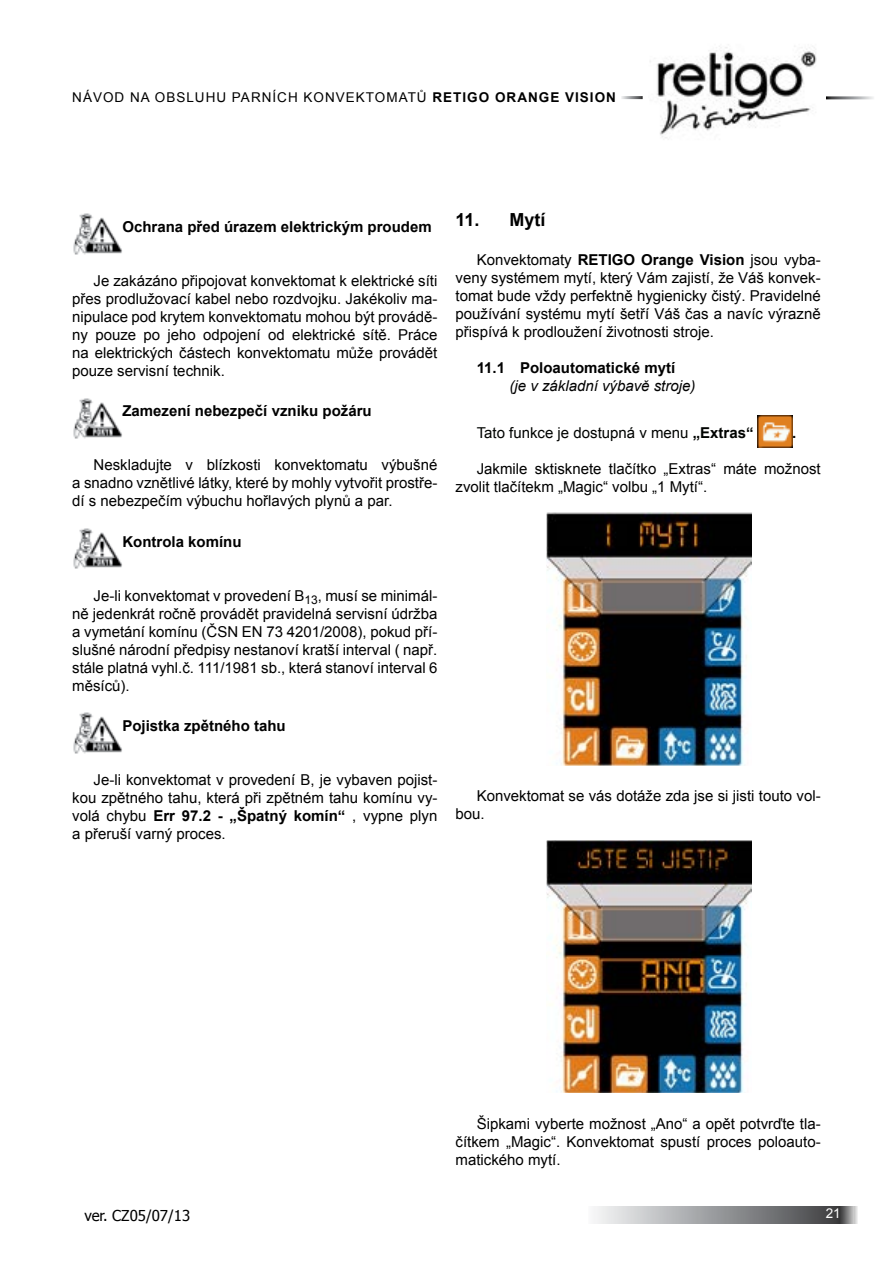
<style>
.page{position:relative;width:893px;height:1263px;background:#fff}
.page>*{position:absolute;margin:0;border:0;box-sizing:border-box;transform-origin:0 0}
.t1{font:700 18px "Arial";color:#000}
.t2{font:15px/18px "Arial";color:#000;text-align:justify}
.t3{font:700 15px "Arial";color:#000}
.t4{font:15px "Arial";color:#000300}
.t5{font:italic 15px "Arial";color:#000}
.t6{font:15px "Tahoma";color:#000}
.t7{font:700 15px "Arial";color:#000300}
.t8{font:13.5px "Arial";letter-spacing:.075em;color:#000}
.t9{font:13.5px "Arial";color:#fff}
.s1{font-weight:700}
</style>
<div class="page">
<img style="left:650px;top:46px;width:167px;height:92px">
<svg style="left:594px;top:1207px;width:264px;height:16px;background:#97999b"></svg>
<img style="left:73px;top:213px;width:49px;height:42px">
<img style="left:73px;top:398px;width:49px;height:41px">
<img style="left:73px;top:528px;width:49px;height:41px">
<img style="left:73px;top:712px;width:49px;height:42px">
<img style="left:758px;top:416px;width:34px;height:31px">
<img style="left:546px;top:513px;width:205px;height:252px">
<img style="left:546px;top:840px;width:205px;height:252px">
<p class="t8" style="left:72px;top:88px;width:545px">NÁVOD NA OBSLUHU PARNÍCH KONVEKTOMATŮ <span class="s1">RETIGO ORANGE VISION</span></p>
<p class="t3" style="left:122px;top:217px;width:311px">Ochrana před úrazem elektrickým proudem</p>
<p class="t2" style="left:72px;top:272px;width:367px;text-indent:21px">Je zakázáno připojovat konvektomat k elektrické síti přes prodlužovací kabel nebo rozdvojku. Jakékoliv ma&shy;nipulace pod krytem konvektomatu mohou být provádě&shy;ny pouze po jeho odpojení od elektrické sítě. Práce na elektrických částech konvektomatu může provádět pouze servisní technik.</p>
<p class="t3" style="left:122px;top:401px;width:251px">Zamezení nebezpečí vzniku požáru</p>
<p class="t2" style="left:72px;top:456px;width:367px;text-indent:21px">Neskladujte v blízkosti konvektomatu výbušné a snadno vznětlivé látky, které by mohly vytvořit prostře&shy;dí s nebezpečím výbuchu hořlavých plynů a par.</p>
<p class="t3" style="left:122px;top:531px;width:121px">Kontrola komínu</p>
<p class="t2" style="left:72px;top:587px;width:367px;text-indent:21px">Je-li konvektomat v provedení B<sub>13</sub>, musí se minimál&shy;ně jedenkrát ročně provádět pravidelná servisní údržba a vymetání komínu (ČSN EN 73 4201/2008), pokud pří&shy;slušné národní předpisy nestanoví kratší interval ( např. stále platná vyhl.č. 111/1981 sb., která stanoví interval 6 měsíců).</p>
<p class="t3" style="left:122px;top:716px;width:165px">Pojistka zpětného tahu</p>
<p class="t2" style="left:72px;top:771px;width:367px;text-indent:21px">Je-li konvektomat v provedení B, je vybaven pojist&shy;kou zpětného tahu, která při zpětném tahu komínu vy&shy;volá chybu <span class="s1">Err 97.2 - „Špatný komín“</span> , vypne plyn a přeruší varný proces.</p>
<p class="t1" style="left:455px;top:207px;width:92px">11. Mytí</p>
<p class="t2" style="left:455px;top:251px;width:367px;text-indent:21px">Konvektomaty <span class="s1">RETIGO Orange Vision</span> jsou vyba&shy;veny systémem mytí, který Vám zajistí, že Váš konvek&shy;tomat bude vždy perfektně hygienicky čistý. Pravidelné používání systému mytí šetří Váš čas a navíc výrazně přispívá k prodloužení životnosti stroje.</p>
<p class="t3" style="left:477px;top:358px;width:200px">11.1 Poloautomatické mytí</p>
<p class="t5" style="left:509px;top:376px;width:187px">(je v základní výbavě stroje)</p>
<p class="t4" style="left:477px;top:423px;width:278px">Tato funkce je dostupná v menu <span class="s1">„Extras“</span></p>
<p class="t7" style="left:792px;top:423px;width:6px">.</p>
<p class="t2" style="left:455px;top:460px;width:367px;text-indent:21px">Jakmile sktisknete tlačítko „Extras“ máte možnost zvolit tlačítekm „Magic“ volbu „1 Mytí“.</p>
<p class="t2" style="left:455px;top:787px;width:367px;text-indent:21px">Konvektomat se vás dotáže zda jse si jisti touto vol&shy;bou.</p>
<p class="t2" style="left:455px;top:1114px;width:367px;text-indent:21px">Šipkami vyberte možnost „Ano“ a opět potvrďte tla&shy;čítkem „Magic“. Konvektomat spustí proces poloauto&shy;matického mytí.</p>
<p class="t6" style="left:84px;top:1206px;width:107px">ver. CZ05/07/13</p>
<p class="t9" style="left:826px;top:1205px;width:17px">21</p>
</div>
